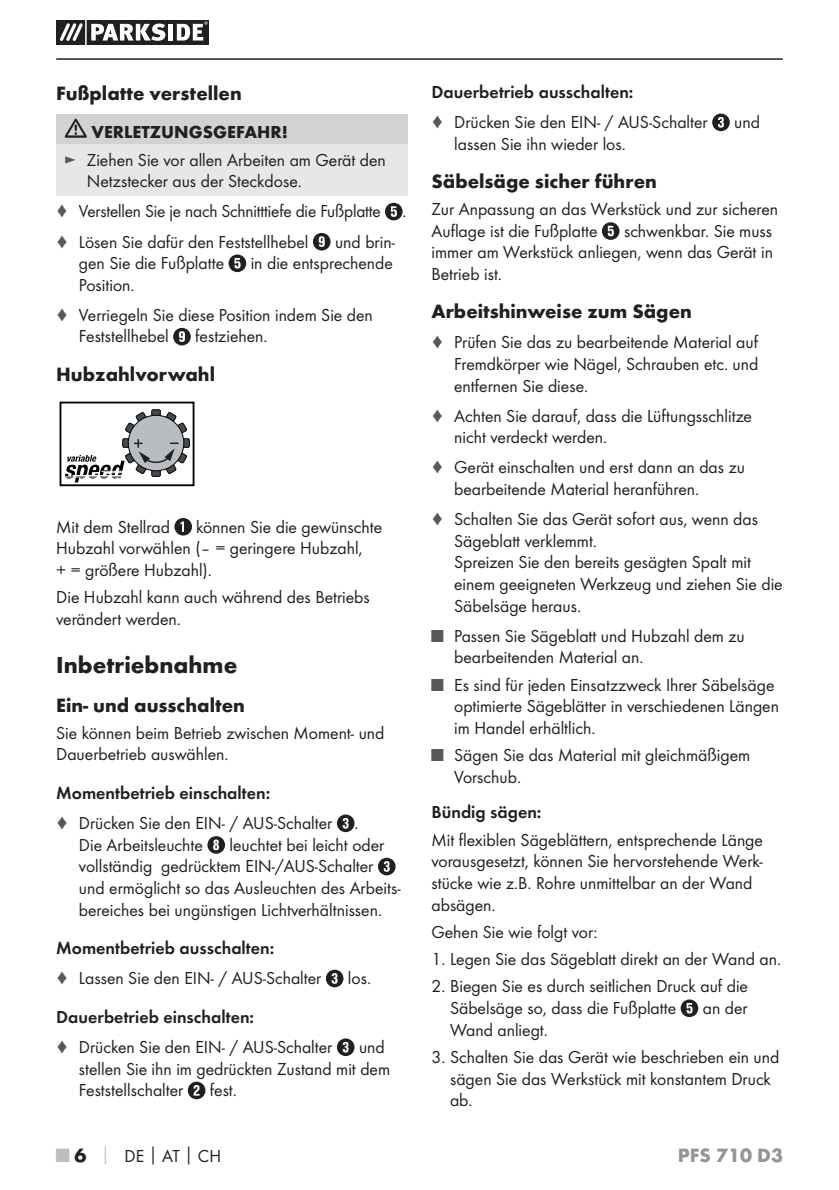
<style>
.page{position:relative;width:839px;height:1190px;background:#fff}
.page>*{position:absolute;margin:0;border:0;box-sizing:border-box;transform-origin:0 0}
.t1{font:700 24px "Futura";color:#231f20}
.t2{font:700 20px "Futura";color:#231f20}
.t3{font:700 20px "Futura";color:#939598}
.t4{font:18px/21.6px "Futura Boo";color:#231f20}
.t5{font:18px "Futura Dem";color:#231f20}
.t6{font:700 18px "Futura";color:#231f20}
.s1{color:#57585a}
.s2{font-family:"Futura";font-weight:700;font-size:20px;color:#bcbdc0}
.s3{font-family:"Futura";font-weight:700;font-size:20px}
.s4{font-family:"Futura";font-weight:700;color:#bcbdc0}
.s5{font-family:"Futura";font-weight:700}
</style>
<div class="page">
<hr style="left:56px;top:58px;width:726px;height:2px;background:#231f20">
<svg style="left:56px;top:20px;width:153px;height:25px"></svg>
<hr style="left:85px;top:20px;width:2px;height:25px;background:#fff">
<div style="left:56px;top:114px;width:351px;height:30px;background:#d1d2d4"></div>
<div style="left:56px;top:144px;width:351px;height:51px;background:#e6e7e9"></div>
<svg style="left:65px;top:119px;width:22px;height:19px"></svg>
<svg style="left:385px;top:203px;width:17px;height:17px"></svg>
<svg style="left:313px;top:233px;width:17px;height:17px"></svg>
<svg style="left:228px;top:254px;width:18px;height:18px"></svg>
<svg style="left:173px;top:328px;width:18px;height:17px"></svg>
<svg style="left:174px;top:518px;width:18px;height:17px"></svg>
<svg style="left:337px;top:814px;width:17px;height:18px"></svg>
<svg style="left:207px;top:836px;width:18px;height:17px"></svg>
<svg style="left:378px;top:857px;width:17px;height:18px"></svg>
<svg style="left:326px;top:969px;width:17px;height:18px"></svg>
<svg style="left:337px;top:1038px;width:17px;height:18px"></svg>
<svg style="left:188px;top:1081px;width:17px;height:18px"></svg>
<svg style="left:712px;top:114px;width:17px;height:17px"></svg>
<svg style="left:601px;top:222px;width:18px;height:18px"></svg>
<svg style="left:680px;top:999px;width:17px;height:18px"></svg>
<div style="left:59px;top:401px;width:135px;height:85px;border:2px solid #000001"></div>
<div style="left:151px;top:409px;width:10px;height:68px;border:1px solid #000001"></div>
<div style="left:122px;top:438px;width:68px;height:10px;border:1px solid #000001"></div>
<svg style="left:65px;top:410px;width:124px;height:72px"></svg>
<p class="t2" style="left:56px;top:86px;width:187px">Fußplatte verstellen</p>
<p class="t6" style="left:91px;top:124px;width:198px">VERLETZUNGSGEFAHR!</p>
<p class="t4" style="left:87px;top:150px;width:300px;text-indent:-23px"><span class="s1">►</span> Ziehen Sie vor allen Arbeiten am Gerät den<br>Netzstecker aus der Steckdose.</p>
<p class="t4" style="left:56px;top:197px;width:351px;line-height:30.2px"><span class="s1">♦</span> Verstellen Sie je nach Schnitttiefe die Fußplatte . <span class="s1">♦</span> Lösen Sie dafür den Feststellhebel</p>
<p class="t4" style="left:335px;top:232px;width:61px">und brin-</p>
<p class="t4" style="left:79px;top:253px;width:146px">gen Sie die Fußplatte</p>
<p class="t4" style="left:250px;top:253px;width:143px">in die entsprechende</p>
<p class="t4" style="left:56px;top:271px;width:318px;line-height:30px;text-indent:23px">Position.<br><span class="s1">♦</span> Verriegeln Sie diese Position indem Sie den</p>
<p class="t4" style="left:79px;top:326px;width:91px">Feststellhebel</p>
<p class="t4" style="left:195px;top:326px;width:74px">festziehen.</p>
<p class="t2" style="left:56px;top:366px;width:160px">Hubzahlvorwahl</p>
<p class="t4" style="left:56px;top:516px;width:327px;text-indent:140px">können Sie die gewünschte<br>Hubzahl vorwählen (– = geringere Hubzahl,<br>+ = größere Hubzahl).</p>
<p class="t4" style="left:56px;top:587px;width:315px">Die Hubzahl kann auch während des Betriebs verändert werden.</p>
<h1 class="t1" style="left:56px;top:656px;width:182px">Inbetriebnahme</h1>
<p class="t2" style="left:56px;top:697px;width:190px">Ein- und ausschalten</p>
<p class="t4" style="left:56px;top:723px;width:329px">Sie können beim Betrieb zwischen Moment- und<br>Dauerbetrieb auswählen.</p>
<p class="t5" style="left:56px;top:785px;width:215px">Momentbetrieb einschalten:</p>
<p class="t4" style="left:79px;top:813px;width:281px;text-indent:-23px"><span class="s1">♦</span> Drücken Sie den EIN- / AUS-Schalter .<br>Die Arbeitsleuchte</p>
<p class="t4" style="left:56px;top:516px;width:115px">Mit dem Stellrad</p>
<p class="t4" style="left:79px;top:835px;width:323px;text-indent:150px">leuchtet bei leicht oder vollständig gedrücktem EIN-/AUS-Schalter und ermöglicht so das Ausleuchten des Arbeits&shy;bereiches bei ungünstigen Lichtverhältnissen.</p>
<p class="t5" style="left:56px;top:940px;width:219px">Momentbetrieb ausschalten:</p>
<p class="t4" style="left:56px;top:968px;width:266px"><span class="s1">♦</span> Lassen Sie den EIN- / AUS-Schalter</p>
<p class="t4" style="left:348px;top:968px;width:25px">los.</p>
<p class="t5" style="left:56px;top:1009px;width:199px">Dauerbetrieb einschalten:</p>
<p class="t4" style="left:56px;top:1037px;width:277px"><span class="s1">♦</span> Drücken Sie den EIN- / AUS-Schalter</p>
<p class="t4" style="left:79px;top:1037px;width:312px;text-indent:280px">und stellen Sie ihn im gedrückten Zustand mit dem<br>Feststellschalter</p>
<p class="t4" style="left:210px;top:1080px;width:29px">fest.</p>
<p class="t5" style="left:431px;top:84px;width:203px">Dauerbetrieb ausschalten:</p>
<p class="t4" style="left:431px;top:112px;width:277px"><span class="s1">♦</span> Drücken Sie den EIN- / AUS-Schalter</p>
<p class="t4" style="left:733px;top:112px;width:27px">und</p>
<p class="t4" style="left:454px;top:134px;width:173px">lassen Sie ihn wieder los.</p>
<p class="t2" style="left:431px;top:173px;width:227px">Säbelsäge sicher führen</p>
<p class="t4" style="left:431px;top:199px;width:348px">Zur Anpassung an das Werkstück und zur sicheren<br>Auflage ist die Fußplatte</p>
<p class="t4" style="left:431px;top:221px;width:343px;text-align:justify;text-indent:192px">schwenkbar. Sie muss immer am Werkstück anliegen, wenn das Gerät in Betrieb ist.</p>
<p class="t2" style="left:431px;top:304px;width:262px">Arbeitshinweise zum Sägen</p>
<p class="t4" style="left:454px;top:332px;width:305px;text-align:justify;text-indent:-23px"><span class="s1">♦</span> Prüfen Sie das zu bearbeitende Material auf Fremdkörper wie Nägel, Schrauben etc. und entfernen Sie diese.</p>
<p class="t4" style="left:454px;top:406px;width:299px;text-indent:-23px"><span class="s1">♦</span> Achten Sie darauf, dass die Lüftungsschlitze nicht verdeckt werden.</p>
<p class="t4" style="left:454px;top:457px;width:292px;text-indent:-23px"><span class="s1">♦</span> Gerät einschalten und erst dann an das zu bearbeitende Material heranführen.</p>
<p class="t4" style="left:454px;top:509px;width:330px;text-indent:-23px"><span class="s1">♦</span> Schalten Sie das Gerät sofort aus, wenn das Sägeblatt verklemmt.<br>Spreizen Sie den bereits gesägten Spalt mit einem geeigneten Werkzeug und ziehen Sie die Säbelsäge heraus.</p>
<p class="t4" style="left:454px;top:626px;width:292px;text-indent:-23px"><span class="s1">■</span> Passen Sie Sägeblatt und Hubzahl dem zu bearbeitenden Material an.</p>
<p class="t4" style="left:454px;top:674px;width:326px;text-indent:-23px"><span class="s1">■</span> Es sind für jeden Einsatzzweck Ihrer Säbelsäge optimierte Sägeblätter in verschiedenen Längen im Handel erhältlich.</p>
<p class="t4" style="left:454px;top:745px;width:297px;text-indent:-23px"><span class="s1">■</span> Sägen Sie das Material mit gleichmäßigem<br>Vorschub.</p>
<p class="t5" style="left:431px;top:804px;width:111px">Bündig sägen:</p>
<p class="t4" style="left:431px;top:830px;width:333px">Mit flexiblen Sägeblättern, entsprechende Länge vorausgesetzt, können Sie hervorstehende Werk&shy;stücke wie z.B. Rohre unmittelbar an der Wand absägen.</p>
<p class="t4" style="left:431px;top:922px;width:167px">Gehen Sie wie folgt vor:</p>
<p class="t4" style="left:431px;top:949px;width:351px">1. Legen Sie das Sägeblatt direkt an der Wand an.</p>
<p class="t4" style="left:450px;top:976px;width:299px;text-indent:-19px">2. Biegen Sie es durch seitlichen Druck auf die<br>Säbelsäge so, dass die Fußplatte</p>
<p class="t4" style="left:702px;top:998px;width:46px">an der</p>
<p class="t4" style="left:450px;top:1019px;width:99px">Wand anliegt.</p>
<p class="t4" style="left:450px;top:1047px;width:330px;text-indent:-19px">3. Schalten Sie das Gerät wie beschrieben ein und sägen Sie das Werkstück mit konstantem Druck ab.</p>
<p class="t4" style="left:56px;top:1146px;width:166px"><span class="s2">■</span> <span class="s3">6</span> <span class="s4">│</span> DE<span class="s5">│</span>AT<span class="s5">│</span>CH</p>
<p class="t3" style="left:677px;top:1147px;width:106px">PFS 710 D3</p>
</div>
